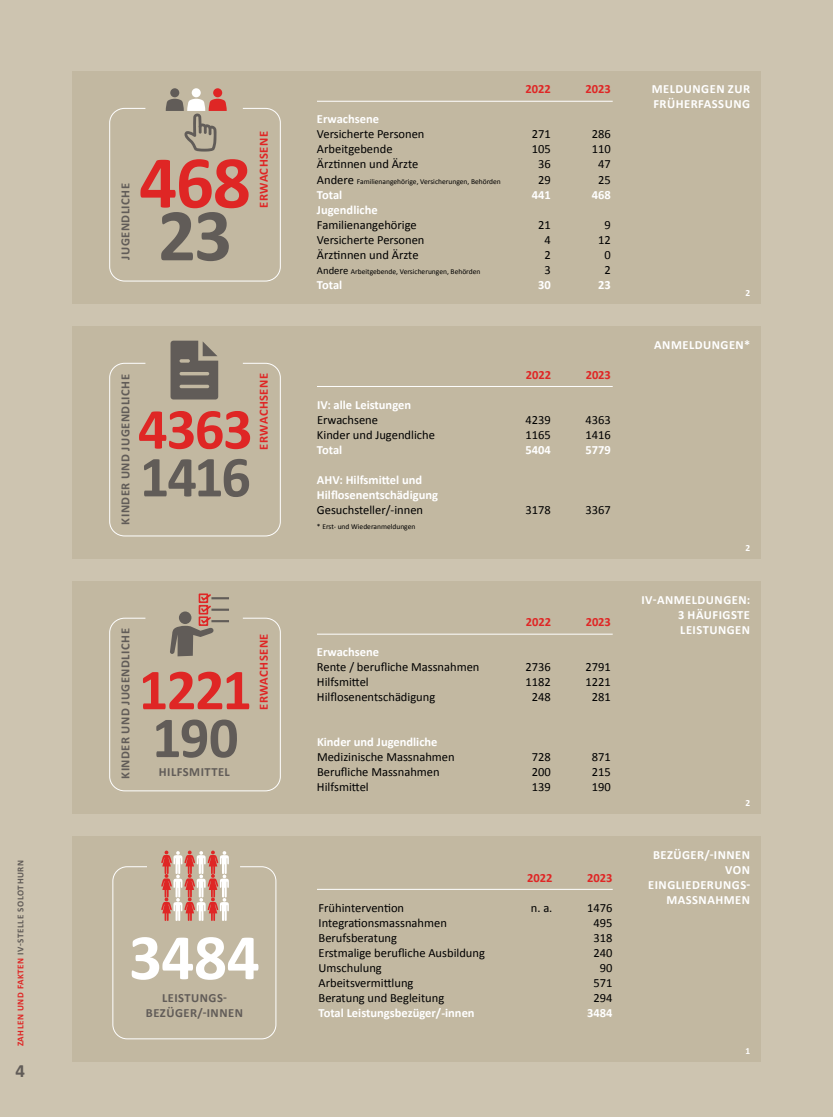
<style>
.page{position:relative;width:833px;height:1117px;background:#fff}
.page>*{position:absolute;margin:0;border:0;box-sizing:border-box;transform-origin:0 0}
.t1{font:700 75px "Calibri";color:#df2625}
.t2{font:700 75px "Calibri";color:#615c58}
.t3{font:700 65.25px "Calibri";color:#fff}
.t4{font:700 58.38px "Calibri";letter-spacing:-.025em;color:#df2625}
.t5{font:700 58.38px "Calibri";letter-spacing:-.035em;color:#615c58}
.t6{font:700 18.75px "Calibri";color:#615c58}
.t7{font:12.5px "Calibri";color:#000}
.t8{font:700 12.5px/15px "Calibri";color:#fff}
.t9{font:700 12.5px/15px "Calibri";letter-spacing:.04em;color:#615c58;text-align:center}
.t10{font:700 12.5px/15px "Calibri";letter-spacing:.04em;color:#fff}
.t11{font:700 12.5px "Calibri";color:#df2625}
.t12{font:700 12.5px "Calibri";letter-spacing:.04em;color:#df2625}
.t13{font:700 9.38px "Calibri";color:#fff}
.t14{font:700 9px "Calibri";letter-spacing:.065em;color:#615c58}
.t15{font:7.5px "Calibri";color:#000}
.s1{color:#df2625}
.s2{font-size:12.5px}
.s3{font-size:10.62px}
</style>
<div class="page">
<div style="left:0;top:0;width:833px;height:1116px;background:#cdc4b0"></div>
<div style="left:72px;top:71px;width:688px;height:232px;background:#c2b8a1"></div>
<div style="left:72px;top:326px;width:688px;height:232px;background:#c2b8a1"></div>
<div style="left:72px;top:581px;width:688px;height:232px;background:#c2b8a1"></div>
<div style="left:72px;top:836px;width:688px;height:225px;background:#c2b8a1"></div>
<div style="left:113px;top:866px;width:163px;height:172px;border:1px solid #fff;border-radius:14px"></div>
<div style="left:109px;top:108px;width:172px;height:173px;border:1px solid #fff;border-radius:15px"></div>
<div style="left:109px;top:363px;width:172px;height:173px;border:1px solid #fff;border-radius:15px"></div>
<div style="left:109px;top:617px;width:172px;height:174px;border:1px solid #fff;border-radius:15px"></div>
<div style="left:170px;top:88px;width:9px;height:9px;background:#615c58;border-radius:50%"></div>
<div style="left:192px;top:88px;width:9px;height:9px;background:#fff;border-radius:50%"></div>
<div style="left:213px;top:88px;width:9px;height:9px;background:#df2625;border-radius:50%"></div>
<svg style="left:166px;top:99px;width:61px;height:52px"></svg>
<svg style="left:170px;top:593px;width:59px;height:63px"></svg>
<svg style="left:161px;top:850px;width:68px;height:71px"></svg>
<svg style="left:170px;top:340px;width:48px;height:59px"></svg>
<hr style="left:317px;top:888px;width:295px;height:1px;background:#fff">
<hr style="left:317px;top:633px;width:295px;height:1px;background:#fff">
<hr style="left:317px;top:101px;width:295px;height:1px;background:#fff">
<hr style="left:317px;top:386px;width:295px;height:1px;background:#fff">
<p class="t14" style="left:14px;top:1046px;width:188px;rotate:-90deg"><span class="s1">ZAHLEN UND FAKTEN</span> IV-STELLE SOLOTHURN</p>
<h3 class="t6" style="left:15px;top:1056px;width:11px">4</h3>
<p class="t9" style="left:117px;top:260px;width:78px;rotate:-90deg">JUGENDLICHE</p>
<h1 class="t1" style="left:139px;top:129px;width:113px">468</h1>
<h1 class="t2" style="left:158px;top:182px;width:76px">23</h1>
<p class="t12" style="left:255px;top:208px;width:78px;rotate:-90deg">ERWACHSENE</p>
<p class="t9" style="left:117px;top:524px;width:152px;rotate:-90deg">KINDER UND JUGENDLICHE</p>
<h3 class="t4" style="left:138px;top:388px;width:116px">4363</h3>
<h3 class="t5" style="left:140px;top:435px;width:113px">1416</h3>
<p class="t12" style="left:255px;top:449px;width:78px;rotate:-90deg">ERWACHSENE</p>
<p class="t9" style="left:117px;top:778px;width:152px;rotate:-90deg">KINDER UND JUGENDLICHE</p>
<h3 class="t4" style="left:139px;top:648px;width:115px">1221</h3>
<h3 class="t5" style="left:152px;top:696px;width:88px">190</h3>
<p class="t9" style="left:159px;top:764px;width:73px">HILFSMITTEL</p>
<p class="t12" style="left:255px;top:710px;width:78px;rotate:-90deg">ERWACHSENE</p>
<h2 class="t3" style="left:129px;top:911px;width:132px">3484</h2>
<p class="t9" style="left:146px;top:989px;width:98px">LEISTUNGS-<br>BEZÜGER/-INNEN</p>
<p class="t11" style="left:525px;top:80px;width:27px">2022</p>
<p class="t11" style="left:585px;top:80px;width:27px">2023</p>
<p class="t8" style="left:317px;top:111px;width:64px">Erwachsene</p>
<p class="t7" style="left:317px;top:126px;width:109px">Versicherte Personen</p>
<p class="t7" style="left:532px;top:126px;width:21px">271</p>
<p class="t7" style="left:592px;top:126px;width:21px">286</p>
<p class="t7" style="left:317px;top:141px;width:77px">Arbeitgebende</p>
<p class="t7" style="left:532px;top:141px;width:21px">105</p>
<p class="t7" style="left:592px;top:141px;width:21px">110</p>
<p class="t7" style="left:317px;top:156px;width:103px">Ärztinnen und Ärzte</p>
<p class="t7" style="left:538px;top:156px;width:14px">36</p>
<p class="t7" style="left:598px;top:156px;width:14px">47</p>
<p class="t15" style="left:317px;top:176px;width:185px"><span class="s2">Andere</span> Familienangehörige, Versicherungen, Behörden</p>
<p class="t7" style="left:538px;top:171px;width:14px">29</p>
<p class="t7" style="left:598px;top:171px;width:14px">25</p>
<p class="t8" style="left:317px;top:186px;width:27px">Total</p>
<p class="t8" style="left:532px;top:186px;width:21px">441</p>
<p class="t8" style="left:592px;top:186px;width:21px">468</p>
<p class="t8" style="left:317px;top:201px;width:62px">Jugendliche</p>
<p class="t7" style="left:317px;top:216px;width:101px">Familienangehörige</p>
<p class="t7" style="left:538px;top:216px;width:14px">21</p>
<p class="t7" style="left:604px;top:216px;width:8px">9</p>
<p class="t7" style="left:317px;top:231px;width:109px">Versicherte Personen</p>
<p class="t7" style="left:544px;top:231px;width:8px">4</p>
<p class="t7" style="left:598px;top:231px;width:14px">12</p>
<p class="t7" style="left:317px;top:246px;width:103px">Ärztinnen und Ärzte</p>
<p class="t7" style="left:544px;top:246px;width:8px">2</p>
<p class="t7" style="left:604px;top:246px;width:8px">0</p>
<p class="t15" style="left:317px;top:266px;width:165px"><span class="s3">Andere</span> Arbeitgebende, Versicherungen, Behörden</p>
<p class="t7" style="left:544px;top:261px;width:8px">3</p>
<p class="t7" style="left:604px;top:261px;width:8px">2</p>
<p class="t8" style="left:317px;top:276px;width:27px">Total</p>
<p class="t8" style="left:538px;top:276px;width:14px">30</p>
<p class="t8" style="left:598px;top:276px;width:14px">23</p>
<p class="t11" style="left:526px;top:365px;width:27px">2022</p>
<p class="t11" style="left:586px;top:365px;width:27px">2023</p>
<p class="t8" style="left:317px;top:396px;width:96px">IV: alle Leistungen</p>
<p class="t7" style="left:317px;top:411px;width:63px">Erwachsene</p>
<p class="t7" style="left:525px;top:411px;width:27px">4239</p>
<p class="t7" style="left:585px;top:411px;width:27px">4363</p>
<p class="t7" style="left:317px;top:426px;width:119px">Kinder und Jugendliche</p>
<p class="t7" style="left:525px;top:426px;width:27px">1165</p>
<p class="t7" style="left:585px;top:426px;width:27px">1416</p>
<p class="t8" style="left:317px;top:441px;width:27px">Total</p>
<p class="t8" style="left:525px;top:441px;width:27px">5404</p>
<p class="t8" style="left:585px;top:441px;width:27px">5779</p>
<p class="t8" style="left:317px;top:471px;width:123px">AHV: Hilfsmittel und<br>Hilflosenentschädigung</p>
<p class="t7" style="left:317px;top:501px;width:108px">Gesuchsteller/-innen</p>
<p class="t7" style="left:525px;top:501px;width:27px">3178</p>
<p class="t7" style="left:585px;top:501px;width:27px">3367</p>
<p class="t15" style="left:317px;top:521px;width:100px">* Erst- und Wiederanmeldungen</p>
<p class="t11" style="left:526px;top:613px;width:27px">2022</p>
<p class="t11" style="left:586px;top:613px;width:27px">2023</p>
<p class="t8" style="left:317px;top:644px;width:64px">Erwachsene</p>
<p class="t7" style="left:317px;top:658px;width:164px">Rente / berufliche Massnahmen</p>
<p class="t7" style="left:525px;top:658px;width:27px">2736</p>
<p class="t7" style="left:585px;top:658px;width:27px">2791</p>
<p class="t7" style="left:317px;top:673px;width:53px">Hilfsmittel</p>
<p class="t7" style="left:525px;top:673px;width:27px">1182</p>
<p class="t7" style="left:585px;top:673px;width:27px">1221</p>
<p class="t7" style="left:317px;top:688px;width:120px">Hilflosenentschädigung</p>
<p class="t7" style="left:532px;top:688px;width:21px">248</p>
<p class="t7" style="left:592px;top:688px;width:21px">281</p>
<p class="t8" style="left:317px;top:734px;width:122px">Kinder und Jugendliche</p>
<p class="t7" style="left:317px;top:748px;width:139px">Medizinische Massnahmen</p>
<p class="t7" style="left:532px;top:748px;width:21px">728</p>
<p class="t7" style="left:592px;top:748px;width:21px">871</p>
<p class="t7" style="left:317px;top:763px;width:124px">Berufliche Massnahmen</p>
<p class="t7" style="left:532px;top:763px;width:21px">200</p>
<p class="t7" style="left:592px;top:763px;width:21px">215</p>
<p class="t7" style="left:317px;top:778px;width:53px">Hilfsmittel</p>
<p class="t7" style="left:532px;top:778px;width:21px">139</p>
<p class="t7" style="left:592px;top:778px;width:21px">190</p>
<p class="t11" style="left:527px;top:868px;width:27px">2022</p>
<p class="t11" style="left:587px;top:868px;width:27px">2023</p>
<p class="t7" style="left:318px;top:898px;width:87px">Frühintervention</p>
<p class="t7" style="left:531px;top:898px;width:23px">n. a.</p>
<p class="t7" style="left:587px;top:898px;width:27px">1476</p>
<p class="t7" style="left:318px;top:913px;width:130px">Integrationsmassnahmen</p>
<p class="t7" style="left:593px;top:913px;width:21px">495</p>
<p class="t7" style="left:318px;top:928px;width:80px">Berufsberatung</p>
<p class="t7" style="left:593px;top:928px;width:21px">318</p>
<p class="t7" style="left:318px;top:943px;width:168px">Erstmalige berufliche Ausbildung</p>
<p class="t7" style="left:593px;top:943px;width:21px">240</p>
<p class="t7" style="left:318px;top:958px;width:65px">Umschulung</p>
<p class="t7" style="left:600px;top:958px;width:14px">90</p>
<p class="t7" style="left:318px;top:973px;width:96px">Arbeitsvermittlung</p>
<p class="t7" style="left:593px;top:973px;width:21px">571</p>
<p class="t7" style="left:318px;top:988px;width:127px">Beratung und Begleitung</p>
<p class="t7" style="left:593px;top:988px;width:21px">294</p>
<p class="t8" style="left:318px;top:1004px;width:158px">Total Leistungsbezüger/-innen</p>
<p class="t8" style="left:587px;top:1004px;width:27px">3484</p>
<p class="t10" style="left:652px;top:81px;width:100px">MELDUNGEN ZUR<br>FRÜHERFASSUNG</p>
<p class="t13" style="left:745px;top:286px;width:6px">2</p>
<p class="t10" style="left:654px;top:336px;width:98px">ANMELDUNGEN*</p>
<p class="t13" style="left:745px;top:541px;width:6px">2</p>
<p class="t8" style="left:678px;top:591px;width:74px;text-align:justify;text-indent:-37px">IV-ANMELDUNGEN:<br>3 HÄUFIGSTE LEISTUNGEN</p>
<p class="t13" style="left:745px;top:796px;width:6px">2</p>
<p class="t10" style="left:648px;top:846px;width:103px;text-align:right">BEZÜGER/-INNEN<br>VON<br>EINGLIEDERUNGS-<br>MASSNAHMEN</p>
<p class="t13" style="left:745px;top:1043px;width:6px">1</p>
</div>
